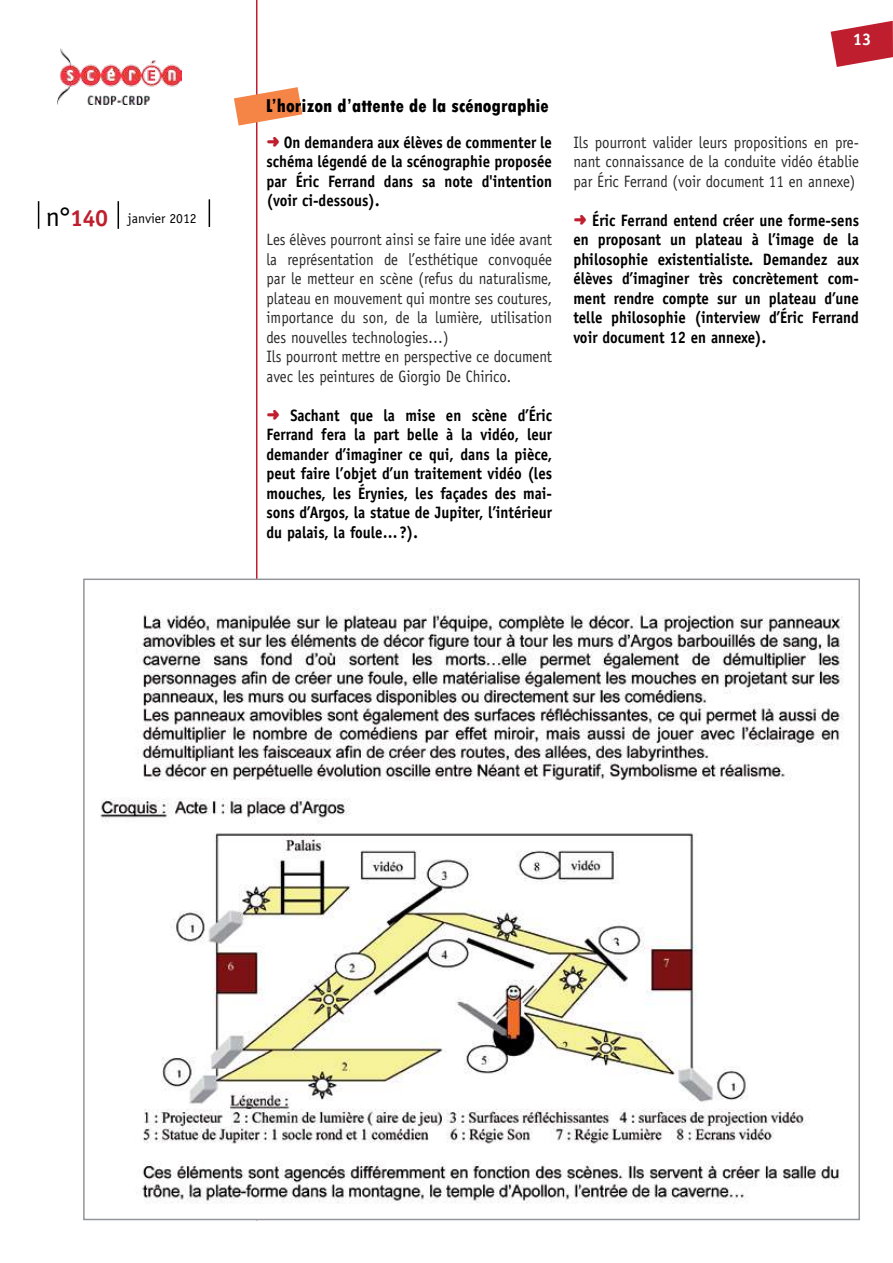
<style>
.page{position:relative;width:893px;height:1263px;background:#fff}
.page>*{position:absolute;margin:0;border:0;box-sizing:border-box;transform-origin:0 0}
.t1{font:800 condensed 19.5px "Tw Cen";color:#000}
.t2{font:700 16.8px "Officina Sans Std";color:#fff}
.t3{font:700 16.5px/19.5px "Officina Sans Std";color:#000;text-align:justify;scale:.9 1}
.t4{font:16.5px/19.5px "Officina Sans Std";color:#292829;scale:.9 1}
.t5{font:13.65px "Officina Sans Std";color:#000}
.s1{font-size:27.3px}
.s2{font-weight:700;font-size:23.4px;color:#be1e2d}
.s3{font-family:"Distro Bats";font-weight:400;color:#be1e2d}
</style>
<div class="page">
<svg style="left:831px;top:21px;width:62px;height:46px"></svg>
<hr style="left:256px;top:0;width:1px;height:1220px;background:#be1e2d">
<svg style="left:209px;top:199px;width:1px;height:28px"></svg>
<svg style="left:38px;top:201px;width:1px;height:28px"></svg>
<svg style="left:118px;top:201px;width:1px;height:28px"></svg>
<svg style="left:234px;top:87px;width:68px;height:39px"></svg>
<img style="left:100px;top:608px;width:744px;height:609px">
<img style="left:57px;top:49px;width:125px;height:55px">
<p class="t5" style="left:46px;top:210px;width:152px"><span class="s1">n°</span><span class="s2">140</span> janvier 2012</p>
<p class="t2" style="left:853px;top:29px;width:20px">13</p>
<p class="t1" style="left:266px;top:95px;width:285px">L’horizon d’attente de la scénographie</p>
<p class="t3" style="left:266px;top:132px;width:319px"><span class="s3">b</span> On demandera aux élèves de commenter le schéma légendé de la scénographie proposée par Éric Ferrand dans sa note d'intention (voir ci-dessous).</p>
<p class="t4" style="left:266px;top:230px;width:319px">Les élèves pourront ainsi se faire une idée avant la représentation de l’esthétique convoquée par le metteur en scène (refus du naturalisme, plateau en mouvement qui montre ses coutures, importance du son, de la lumière, utilisation des nouvelles technologies…)<br>Ils pourront mettre en perspective ce document avec les peintures de Giorgio De Chirico.</p>
<p class="t3" style="left:266px;top:405px;width:319px"><span class="s3">b</span> Sachant que la mise en scène d’Éric Ferrand fera la part belle à la vidéo, leur demander d’imaginer ce qui, dans la pièce, peut faire l’objet d’un traitement vidéo (les mouches, les Érynies, les façades des mai&shy;sons d’Argos, la statue de Jupiter, l’intérieur du palais, la foule…?).</p>
<p class="t4" style="left:573px;top:132px;width:319px;text-align:justify">Ils pourront valider leurs propositions en pre&shy;nant connaissance de la conduite vidéo établie par Éric Ferrand (voir document 11 en annexe)</p>
<p class="t3" style="left:573px;top:210px;width:319px"><span class="s3">b</span> Éric Ferrand entend créer une forme-sens en proposant un plateau à l’image de la philosophie existentialiste. Demandez aux élèves d’imaginer très concrètement com&shy;ment rendre compte sur un plateau d’une telle philosophie (interview d’Éric Ferrand voir document 12 en annexe).</p>
</div>
